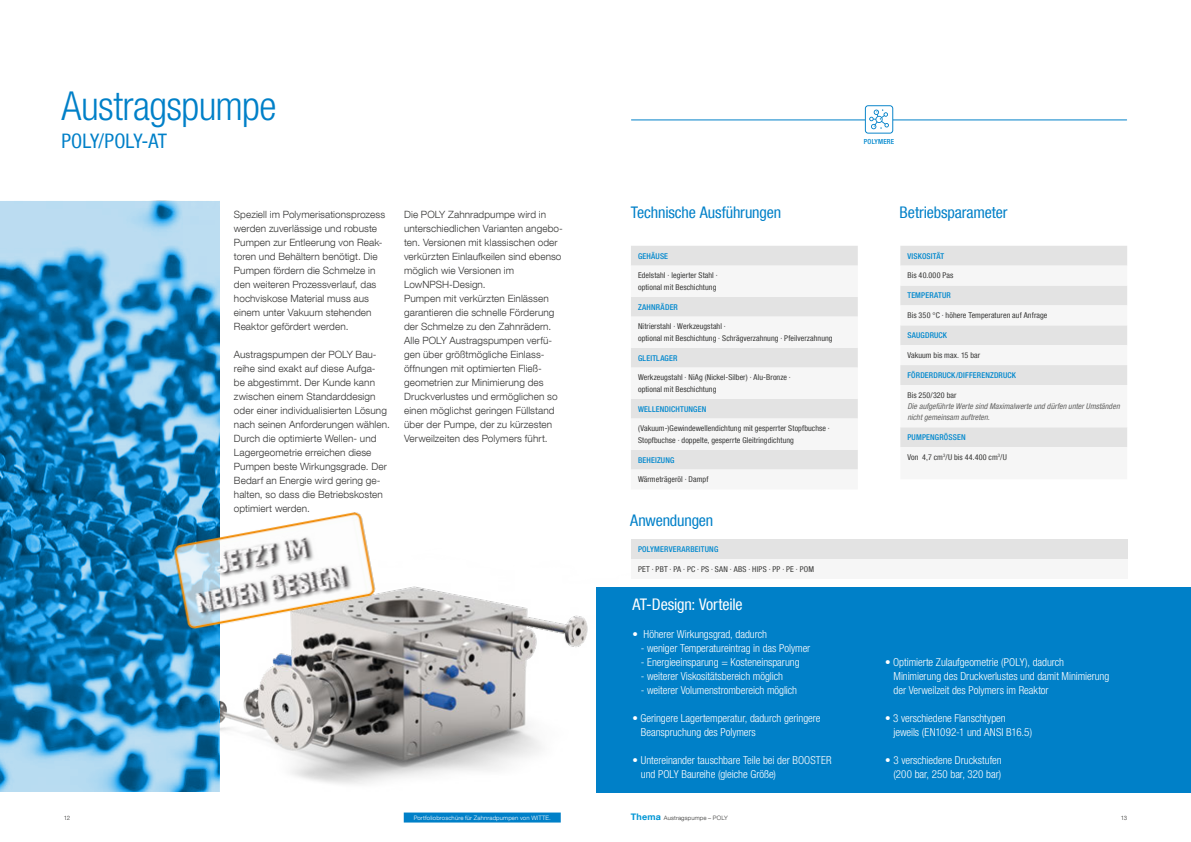
<style>
.page{position:relative;width:1191px;height:842px;background:#fff}
.page>*{position:absolute;margin:0;border:0;box-sizing:border-box;transform-origin:0 0}
.t1{font:300 condensed 40px "Helvetica Neue LT Com";letter-spacing:-.015em;color:#0080c8}
.t2{font:condensed 20px "Helvetica Neue LT Com";color:#0080c8}
.t3{font:condensed 16px "Helvetica Neue LT Com";letter-spacing:-.01em;color:#0080c8}
.t4{font:condensed 16px "Helvetica Neue LT Com";letter-spacing:-.01em;color:#fff}
.t5{font:300 condensed 11px/14px "Helvetica Neue LT Com";letter-spacing:-.005em;color:#fff}
.t6{font:300 10px/14px "Helvetica Neue LT Com";letter-spacing:.01em;color:#353534}
.t7{font:condensed 8px/11.2px "Helvetica Neue LT Com";letter-spacing:.01em;color:#353534}
.t8{font:500 condensed 8px "Helvetica Neue LT Com";letter-spacing:.02em;color:#0088ce}
.t9{font:italic condensed 8px/11.2px "Helvetica Neue LT Com";letter-spacing:.005em;color:#636362}
.t10{font:condensed 8px "Helvetica Neue LT Com";letter-spacing:.03em;color:#353534}
.t11{font:500 condensed 7px "Helvetica Neue LT Com";letter-spacing:.025em;color:#0088ce}
.t12{font:300 6px "Helvetica Neue LT Com";letter-spacing:.025em;color:#fff}
.t13{font:300 6px "Helvetica Neue LT Com";letter-spacing:.02em;color:#353534}
.s1{font-weight:700;font-size:9px;color:#0096d5}
</style>
<div class="page">
<img style="left:526px;top:608px;width:104px;height:215px">
<hr style="left:631px;top:120px;width:495px;height:1px;background:#0080c8">
<svg style="left:865px;top:105px;width:28px;height:29px"></svg>
<div style="left:596px;top:587px;width:595px;height:205px;background:#0080c8"></div>
<div style="left:631px;top:246px;width:226px;height:20px;background:#e3e3e3"></div>
<svg style="left:631px;top:297px;width:226px;height:173px;fill:#f6f6f6"></svg>
<div style="left:631px;top:539px;width:496px;height:20px;background:#e3e3e3"></div>
<div style="left:631px;top:559px;width:496px;height:20px;background:#f6f6f6"></div>
<div style="left:900px;top:246px;width:227px;height:20px;background:#e3e3e3"></div>
<svg style="left:900px;top:285px;width:227px;height:162px;fill:#f5f5f5"></svg>
<svg style="left:0;top:201px;width:220px;height:591px"></svg>
<img style="left:35px;top:357px;width:491px;height:466px">
<div style="left:404px;top:812px;width:157px;height:10px;background:#0080c8"></div>
<h1 class="t1" style="left:61px;top:82px;width:216px">Austragspumpe</h1>
<h2 class="t2" style="left:61px;top:129px;width:107px">POLY/POLY-AT</h2>
<p class="t11" style="left:864px;top:137px;width:32px">POLYMERE</p>
<p class="t6" style="left:234px;top:207px;width:153px">Speziell im Polymerisationsprozess werden zuverlässige und robuste<br>Pumpen zur Entleerung von Reak&shy;toren und Behältern benötigt. Die<br>Pumpen fördern die Schmelze in den weiteren Prozessverlauf, das hochviskose Material muss aus einem unter Vakuum stehenden<br>Reaktor gefördert werden.</p>
<p class="t6" style="left:234px;top:347px;width:157px">Austragspumpen der POLY Bau&shy;reihe sind exakt auf diese Aufga-<br>be abgestimmt. Der Kunde kann zwischen einem Standarddesign oder einer individualisierten Lösung nach seinen Anforderungen wählen.<br>Durch die optimierte Wellen- und<br>Lagergeometrie erreichen diese<br>Pumpen beste Wirkungsgrade. Der<br>Bedarf an Energie wird gering ge&shy;halten, so dass die Betriebskosten optimiert werden.</p>
<p class="t6" style="left:404px;top:207px;width:160px">Die POLY Zahnradpumpe wird in unterschiedlichen Varianten angebo&shy;ten. Versionen mit klassischen oder verkürzten Einlaufkeilen sind ebenso möglich wie Versionen im<br>LowNPSH-Design.<br>Pumpen mit verkürzten Einlässen garantieren die schnelle Förderung der Schmelze zu den Zahnrädern.<br>Alle POLY Austragspumpen verfü&shy;gen über größtmögliche Einlass&shy;öffnungen mit optimierten Fließ&shy;geometrien zur Minimierung des<br>Druckverlustes und ermöglichen so einen möglichst geringen Füllstand über der Pumpe, der zu kürzesten<br>Verweilzeiten des Polymers führt.</p>
<h3 class="t3" style="left:631px;top:203px;width:152px">Technische Ausführungen</h3>
<p class="t8" style="left:638px;top:251px;width:32px">GEHÄUSE</p>
<p class="t7" style="left:638px;top:270px;width:81px">Edelstahl · legierter Stahl · optional mit Beschichtung</p>
<p class="t8" style="left:638px;top:302px;width:41px">ZAHNRÄDER</p>
<p class="t7" style="left:638px;top:321px;width:196px">Nitrierstahl · Werkzeugstahl ·<br>optional mit Beschichtung · Schrägverzahnung · Pfeilverzahnung</p>
<p class="t8" style="left:638px;top:353px;width:41px">GLEITLAGER</p>
<p class="t7" style="left:638px;top:372px;width:154px">Werkzeugstahl · NiAg (Nickel-Silber) · Alu-Bronze · optional mit Beschichtung</p>
<p class="t8" style="left:638px;top:404px;width:70px">WELLENDICHTUNGEN</p>
<p class="t7" style="left:638px;top:423px;width:193px">(Vakuum-)Gewindewellendichtung mit gesperrter Stopfbuchse ·<br>Stopfbuchse · doppelte, gesperrte Gleitringdichtung</p>
<p class="t8" style="left:638px;top:455px;width:38px">BEHEIZUNG</p>
<p class="t7" style="left:638px;top:474px;width:72px">Wärmeträgeröl · Dampf</p>
<h3 class="t3" style="left:630px;top:511px;width:85px">Anwendungen</h3>
<p class="t8" style="left:638px;top:544px;width:82px">POLYMERVERARBEITUNG</p>
<p class="t10" style="left:638px;top:564px;width:177px">PET · PBT · PA · PC · PS · SAN · ABS · HIPS · PP · PE · POM</p>
<h3 class="t4" style="left:632px;top:595px;width:112px">AT-Design: Vorteile</h3>
<p class="t5" style="left:632px;top:627px;width:136px">• Höherer Wirkungsgrad, dadurch</p>
<p class="t5" style="left:641px;top:641px;width:171px">- weniger Temperatureintrag in das Polymer</p>
<p class="t5" style="left:641px;top:655px;width:160px">- Energieeinsparung = Kosteneinsparung</p>
<p class="t5" style="left:641px;top:669px;width:144px">- weiterer Viskositätsbereich möglich</p>
<p class="t5" style="left:641px;top:683px;width:158px">- weiterer Volumenstrombereich möglich</p>
<p class="t5" style="left:641px;top:711px;width:181px;text-indent:-9px">• Geringere Lagertemperatur, dadurch geringere<br>Beanspruchung des Polymers</p>
<p class="t5" style="left:641px;top:753px;width:192px;text-indent:-9px">• Untereinander tauschbare Teile bei der BOOSTER und POLY Baureihe (gleiche Größe)</p>
<h3 class="t3" style="left:899px;top:203px;width:109px">Betriebsparameter</h3>
<p class="t8" style="left:907px;top:251px;width:38px">VISKOSITÄT</p>
<p class="t7" style="left:907px;top:270px;width:48px">Bis 40.000 Pas</p>
<p class="t8" style="left:907px;top:291px;width:45px">TEMPERATUR</p>
<p class="t7" style="left:907px;top:310px;width:141px">Bis 350 °C · höhere Temperaturen auf Anfrage</p>
<p class="t8" style="left:907px;top:330px;width:41px">SAUGDRUCK</p>
<p class="t7" style="left:907px;top:349px;width:74px">Vakuum bis max. 15 bar</p>
<p class="t8" style="left:907px;top:370px;width:110px">FÖRDERDRUCK/DIFFERENZDRUCK</p>
<p class="t7" style="left:907px;top:389px;width:51px">Bis 250/320 bar</p>
<p class="t9" style="left:907px;top:400px;width:214px">Die aufgeführte Werte sind Maximalwerte und dürfen unter Umständen nicht gemeinsam auftreten.</p>
<p class="t8" style="left:907px;top:432px;width:60px">PUMPENGRÖSSEN</p>
<p class="t7" style="left:907px;top:451px;width:101px">Von 4,7 cm<sup>3</sup>/U bis 44.400 cm<sup>3</sup>/U</p>
<p class="t5" style="left:893px;top:655px;width:217px;text-indent:-9px">• Optimierte Zulaufgeometrie (POLY), dadurch<br>Minimierung des Druckverlustes und damit Minimierung der Verweilzeit des Polymers im Reaktor</p>
<p class="t5" style="left:893px;top:711px;width:140px;text-indent:-9px">• 3 verschiedene Flanschtypen jeweils (EN1092-1 und ANSI B16.5)</p>
<p class="t5" style="left:885px;top:753px;width:118px;text-align:right">• 3 verschiedene Druckstufen (200 bar, 250 bar, 320 bar)</p>
<p class="t13" style="left:64px;top:814px;width:8px">12</p>
<p class="t12" style="left:414px;top:814px;width:139px">Portfoliobroschüre für Zahnradpumpen von WITTE.</p>
<p class="t13" style="left:631px;top:814px;width:99px"><span class="s1">Thema</span> Austragspumpe – POLY</p>
<p class="t13" style="left:1120px;top:814px;width:8px">13</p>
</div>
